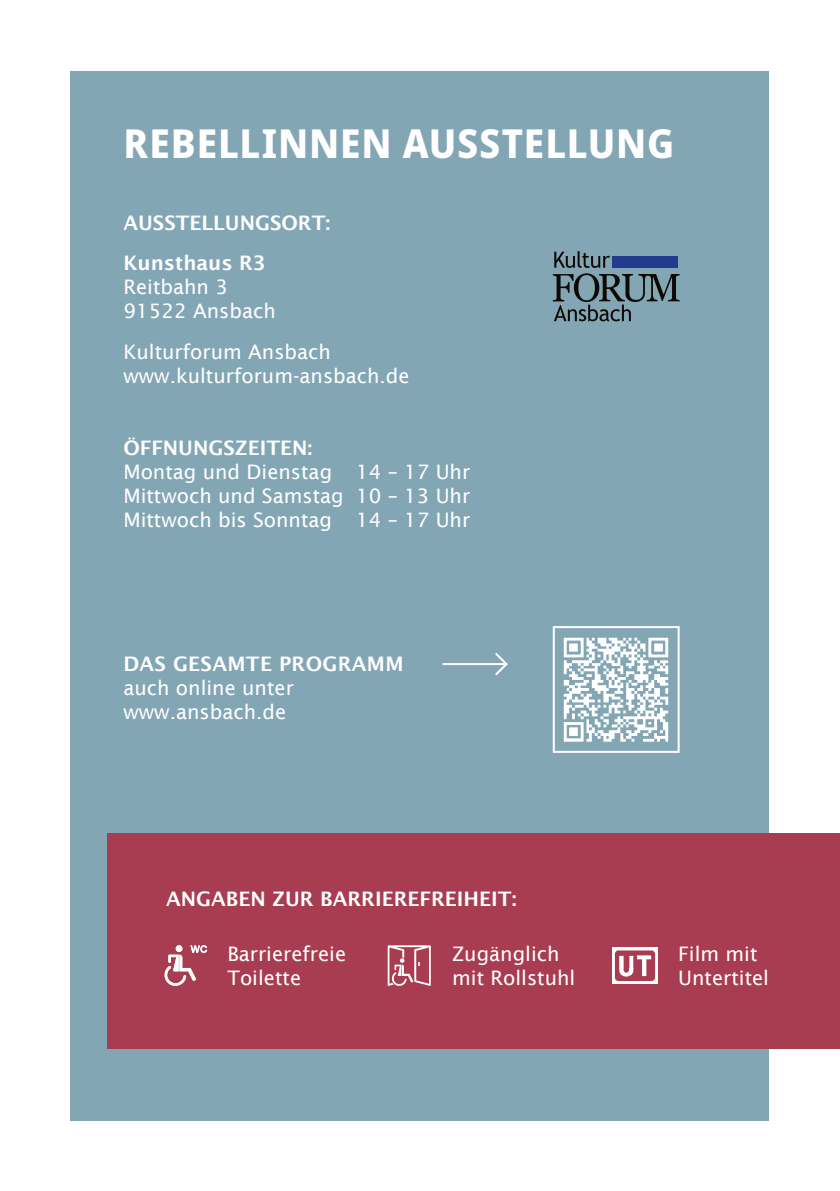
<style>
.page{position:relative;width:840px;height:1191px;background:#fff}
.page>*{position:absolute;margin:0;border:0;box-sizing:border-box;transform-origin:0 0}
.t1{font:800 semi-condensed 40px "Noto Sans";letter-spacing:.02em;color:#fff}
.t2{font:20px/24px "Lucida Sans";color:#fff}
.t3{font:600 20px/40.8px "Lucida Sans";color:#fff}
</style>
<div class="page">
<div style="left:71px;top:71px;width:697px;height:1049px;background:#83a6b5"></div>
<div style="left:108px;top:832px;width:731px;height:216px;background:#a83c51"></div>
<svg style="left:164px;top:945px;width:43px;height:40px"></svg>
<svg style="left:387px;top:945px;width:43px;height:41px"></svg>
<img style="left:612px;top:947px;width:45px;height:36px">
<hr style="left:442px;top:663px;width:62px;height:2px;background:#fff">
<svg style="left:492px;top:653px;width:16px;height:23px"></svg>
<img style="left:563px;top:637px;width:106px;height:105px">
<div style="left:552px;top:626px;width:127px;height:127px;border:2px solid #fff"></div>
<svg style="left:552px;top:251px;width:127px;height:70px"></svg>
<div style="left:611px;top:256px;width:66px;height:12px;background:#213b8f"></div>
<h1 class="t1" style="left:123px;top:114px;width:552px">REBELLINNEN AUSSTELLUNG</h1>
<p class="t3" style="left:123px;top:202px;width:208px">AUSSTELLUNGSORT:<br>Kunsthaus R3</p>
<p class="t2" style="left:123px;top:275px;width:154px">Reitbahn 3<br>91522 Ansbach</p>
<p class="t2" style="left:123px;top:340px;width:287px">Kulturforum Ansbach www.kulturforum-ansbach.de</p>
<p class="t3" style="left:123px;top:428px;width:190px">ÖFFNUNGSZEITEN:</p>
<p class="t2" style="left:123px;top:460px;width:348px;text-align:justify">Montag und Dienstag 14 – 17 Uhr Mittwoch und Samstag 10 – 13 Uhr Mittwoch bis Sonntag 14 – 17 Uhr</p>
<p class="t3" style="left:123px;top:644px;width:281px">DAS GESAMTE PROGRAMM</p>
<p class="t2" style="left:123px;top:676px;width:172px">auch online unter www.ansbach.de</p>
<p class="t3" style="left:166px;top:878px;width:352px">ANGABEN ZUR BARRIEREFREIHEIT:</p>
<p class="t2" style="left:227px;top:942px;width:120px">Barrierefreie<br>Toilette</p>
<p class="t2" style="left:452px;top:942px;width:125px">Zugänglich mit Rollstuhl</p>
<p class="t2" style="left:677px;top:942px;width:92px">Film mit<br>Untertitel</p>
</div>
